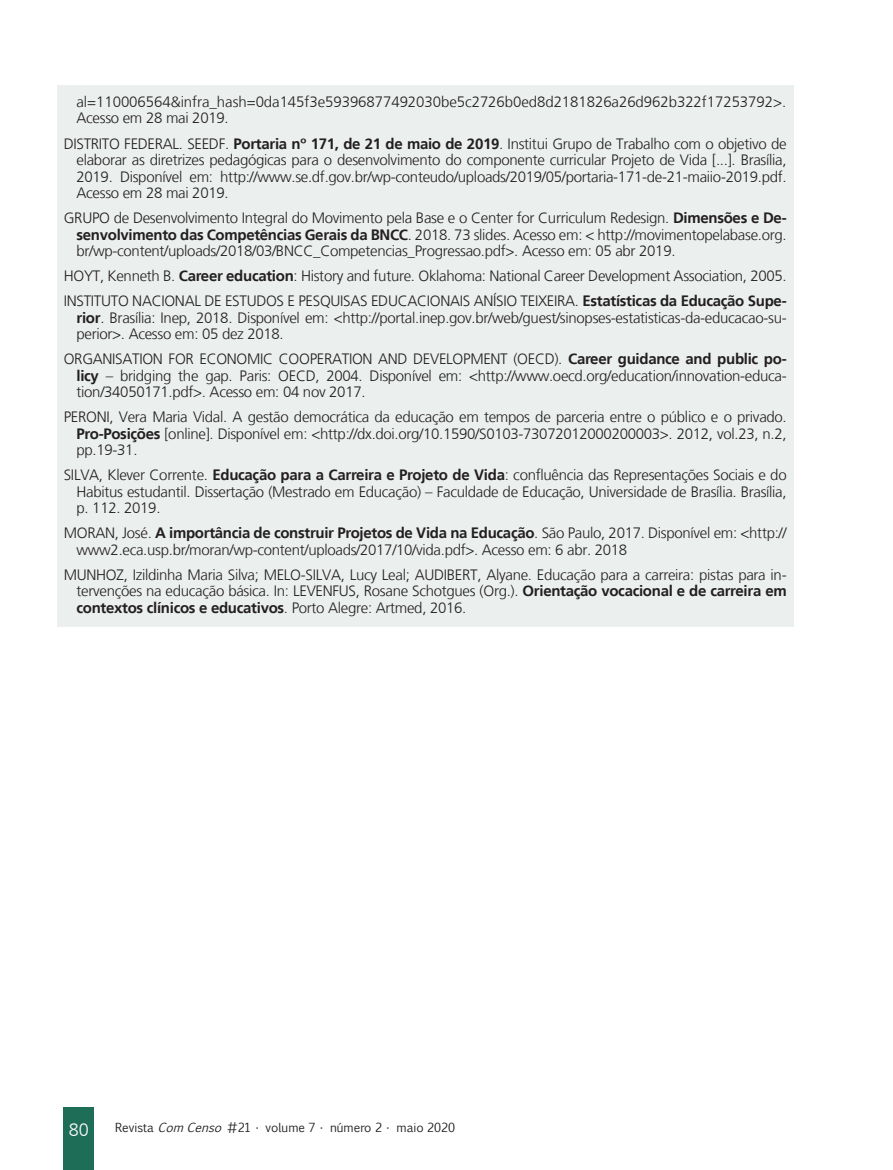
<style>
.page{position:relative;width:893px;height:1170px;background:#fff}
.page>*{position:absolute;margin:0;border:0;box-sizing:border-box;transform-origin:0 0}
.t1{font:300 18px "Frutiger LT";color:#fff}
.Referências__10{font:300 15px/16.5px "Frutiger LT";letter-spacing:-.02em;color:#231f20;text-align:justify}
.t2{font:12px "Euphemia CAS";color:#231f20}
.s1{font-weight:700}
.s2{font-style:italic}
</style>
<div class="page">
<div style="left:64px;top:1107px;width:30px;height:62px;background:#1e6d56"></div>
<div style="left:57px;top:85px;width:737px;height:541px;background:#ebefed"></div>
<p class="Referências__10" style="left:77px;top:94px;width:711px">al=110006564&amp;infra_hash=0da145f3e59396877492030be5c2726b0ed8d2181826a26d962b322f17253792&gt;.<br>Acesso em 28 mai 2019.</p>
<p class="Referências__10" style="left:77px;top:135px;width:712px;text-indent:-13px">DISTRITO FEDERAL. SEEDF. <span class="s1">Portaria nº 171, de 21 de maio de 2019</span>. Institui Grupo de Trabalho com o objetivo de elaborar as diretrizes pedagógicas para o desenvolvimento do componente curricular Projeto de Vida [...]. Brasília, 2019. Disponível em: http://www.se.df.gov.br/wp-conteudo/uploads/2019/05/portaria-171-de-21-maiio-2019.pdf.<br>Acesso em 28 mai 2019.</p>
<p class="Referências__10" style="left:77px;top:210px;width:712px;text-indent:-13px">GRUPO de Desenvolvimento Integral do Movimento pela Base e o Center for Curriculum Redesign. <span class="s1">Dimensões e De&shy;senvolvimento das Competências Gerais da BNCC</span>. 2018. 73 slides. Acesso em: &lt; http://movimentopelabase.org. br/wp-content/uploads/2018/03/BNCC_Competencias_Progressao.pdf&gt;. Acesso em: 05 abr 2019.</p>
<p class="Referências__10" style="left:64px;top:268px;width:724px">HOYT, Kenneth B. <span class="s1">Career education</span>: History and future. Oklahoma: National Career Development Association, 2005.</p>
<p class="Referências__10" style="left:77px;top:293px;width:712px;text-indent:-13px">INSTITUTO NACIONAL DE ESTUDOS E PESQUISAS EDUCACIONAIS ANÍSIO TEIXEIRA. <span class="s1">Estatísticas da Educação Supe&shy;rior</span>. Brasília: Inep, 2018. Disponível em: &lt;http://portal.inep.gov.br/web/guest/sinopses-estatisticas-da-educacao-su&shy;perior&gt;. Acesso em: 05 dez 2018.</p>
<p class="Referências__10" style="left:77px;top:351px;width:712px;text-indent:-13px">ORGANISATION FOR ECONOMIC COOPERATION AND DEVELOPMENT (OECD). <span class="s1">Career guidance and public po&shy;licy</span> – bridging the gap. Paris: OECD, 2004. Disponível em: &lt;http://www.oecd.org/education/innovation-educa&shy;tion/34050171.pdf&gt;. Acesso em: 04 nov 2017.</p>
<p class="Referências__10" style="left:77px;top:409px;width:712px;text-indent:-13px">PERONI, Vera Maria Vidal. A gestão democrática da educação em tempos de parceria entre o público e o privado.<br><span class="s1">Pro-Posições</span> [online]. Disponível em: &lt;http://dx.doi.org/10.1590/S0103-73072012000200003&gt;. 2012, vol.23, n.2, pp.19-31.</p>
<p class="Referências__10" style="left:77px;top:467px;width:712px;text-indent:-13px">SILVA, Klever Corrente. <span class="s1">Educação para a Carreira e Projeto de Vida</span>: confluência das Representações Sociais e do Habitus estudantil. Dissertação (Mestrado em Educação) – Faculdade de Educação, Universidade de Brasília. Brasília, p. 112. 2019.</p>
<p class="Referências__10" style="left:77px;top:525px;width:712px;text-indent:-13px">MORAN, José. <span class="s1">A importância de construir Projetos de Vida na Educação</span>. São Paulo, 2017. Disponível em: &lt;http:// www2.eca.usp.br/moran/wp-content/uploads/2017/10/vida.pdf&gt;. Acesso em: 6 abr. 2018</p>
<p class="Referências__10" style="left:77px;top:566px;width:712px;text-indent:-13px">MUNHOZ, Izildinha Maria Silva; MELO-SILVA, Lucy Leal; AUDIBERT, Alyane. Educação para a carreira: pistas para in&shy;tervenções na educação básica. In: LEVENFUS, Rosane Schotgues (Org.). <span class="s1">Orientação vocacional e de carreira em contextos clínicos e educativos</span>. Porto Alegre: Artmed, 2016.</p>
<p class="t1" style="left:69px;top:1119px;width:22px">80</p>
<p class="t2" style="left:115px;top:1119px;width:342px">Revista <span class="s2">ComCenso</span> #21 • volume 7 • número 2 • maio 2020</p>
</div>
